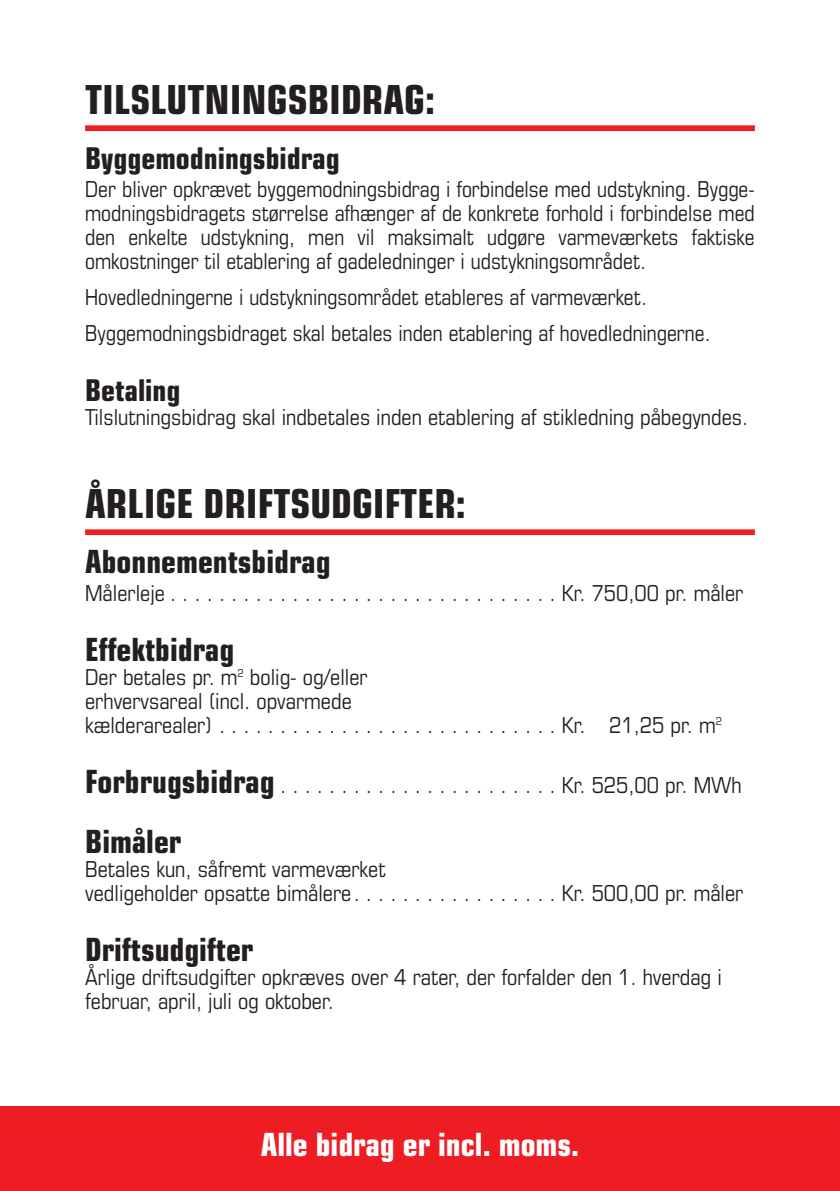
<style>
.page{position:relative;width:840px;height:1191px;background:#fff}
.page>*{position:absolute;margin:0;border:0;box-sizing:border-box;transform-origin:0 0}
.t1{font:700 condensed 40px "Eurostile";color:#231f20}
.t2{font:700 condensed 32px "Eurostile";color:#231f20}
.t3{font:700 condensed 32px "Eurostile";color:#fff}
.t4{font:700 condensed 30px "Eurostile";color:#231f20}
.t5{font:condensed 22px/24px "Eurostile";color:#231f20}
.s1{font-weight:700;font-size:32px}
</style>
<div class="page">
<div style="left:0;top:1106px;width:839px;height:85px;background:#ee1d23"></div>
<div style="left:85px;top:125px;width:669px;height:6px;background:#ee1d23"></div>
<div style="left:85px;top:529px;width:669px;height:6px;background:#ee1d23"></div>
<h1 class="t1" style="left:85px;top:85px;width:351px">TILSLUTNINGSBIDRAG:</h1>
<h3 class="t4" style="left:85px;top:147px;width:256px">Byggemodningsbidrag</h3>
<p class="t5" style="left:85px;top:178px;width:670px;text-align:justify">Der bliver opkrævet byggemodningsbidrag i forbindelse med udstykning. Bygge&shy;modningsbidragets størrelse afhænger af de konkrete forhold i forbindelse med den enkelte udstykning, men vil maksimalt udgøre varmeværkets faktiske omkostninger til etablering af gadeledninger i udstykningsområdet.</p>
<p class="t5" style="left:85px;top:280px;width:626px;line-height:36px">Hovedledningerne i udstykningsområdet etableres af varmeværket.<br>Byggemodningsbidraget skal betales inden etablering af hovedledningerne.</p>
<h3 class="t4" style="left:85px;top:379px;width:97px">Betaling</h3>
<p class="t5" style="left:85px;top:406px;width:664px">Tilslutningsbidrag skal indbetales inden etablering af stikledning påbegyndes.</p>
<h1 class="t1" style="left:85px;top:489px;width:382px">ÅRLIGE DRIFTSUDGIFTER:</h1>
<h2 class="t2" style="left:85px;top:549px;width:247px">Abonnementsbidrag</h2>
<p class="t5" style="left:85px;top:582px;width:659px">Målerleje . . . . . . . . . . . . . . . . . . . . . . . . . . . . . . . . Kr. 750,00 pr. måler</p>
<h2 class="t2" style="left:85px;top:637px;width:150px">Effektbidrag</h2>
<p class="t5" style="left:85px;top:666px;width:638px">Der betales pr. m<sup>2</sup> bolig- og/eller<br>erhvervsareal (incl. opvarmede<br>kælderarealer) . . . . . . . . . . . . . . . . . . . . . . . . . . . . Kr. 21,25 pr. m<sup>2</sup></p>
<p class="t5" style="left:85px;top:774px;width:657px"><span class="s1">Forbrugsbidrag</span> . . . . . . . . . . . . . . . . . . . . . . . Kr. 525,00 pr. MWh</p>
<h2 class="t2" style="left:85px;top:829px;width:98px">Bimåler</h2>
<p class="t5" style="left:85px;top:858px;width:659px">Betales kun, såfremt varmeværket<br>vedligeholder opsatte bimålere. . . . . . . . . . . . . . . . . Kr. 500,00 pr. måler</p>
<h2 class="t2" style="left:85px;top:937px;width:170px">Driftsudgifter</h2>
<p class="t5" style="left:85px;top:966px;width:638px">Årlige driftsudgifter opkræves over 4 rater, der forfalder den 1. hverdag i februar, april, juli og oktober.</p>
<h2 class="t3" style="left:260px;top:1132px;width:320px">Alle bidrag er incl. moms.</h2>
</div>
